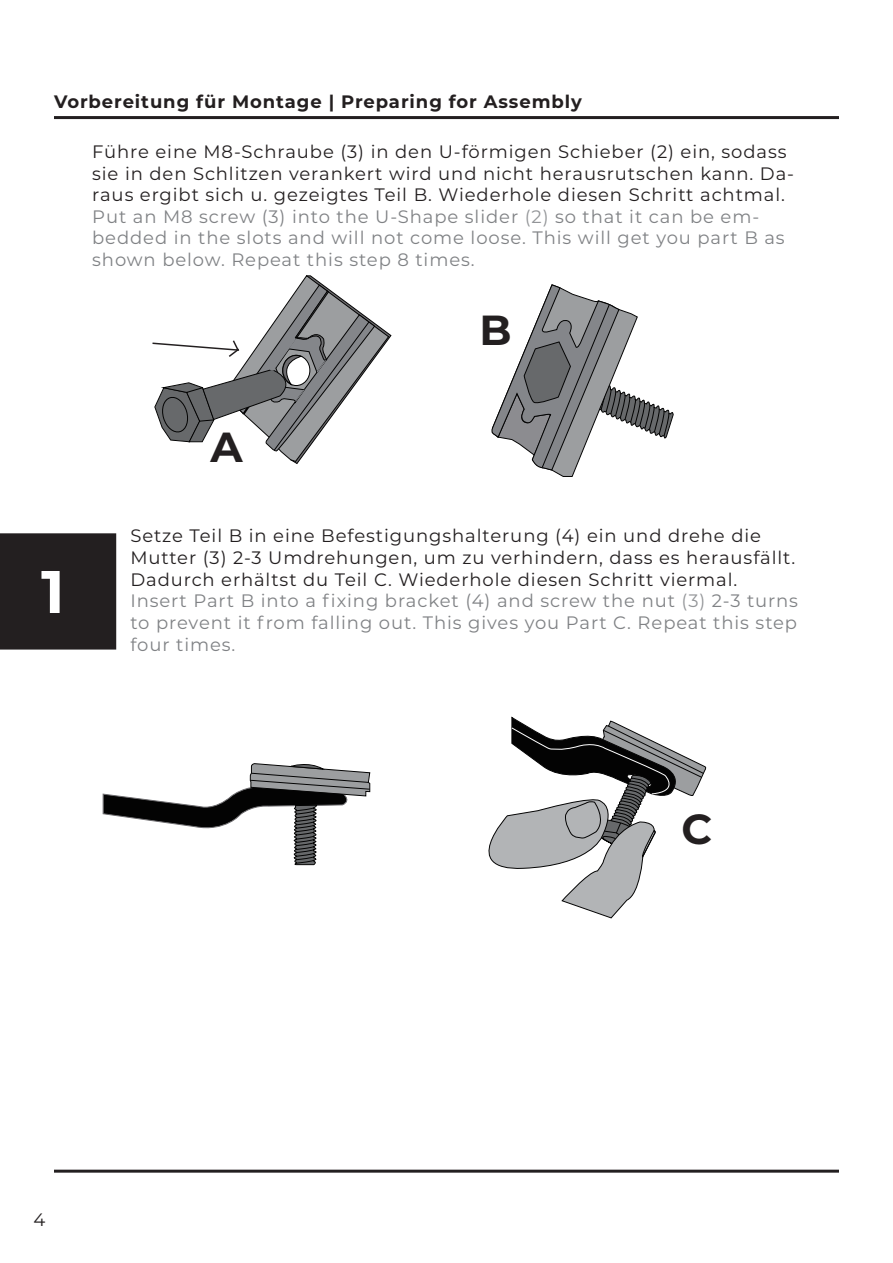
<style>
.page{position:relative;width:893px;height:1263px;background:#fff}
.page>*{position:absolute;margin:0;border:0;box-sizing:border-box;transform-origin:0 0}
.t1{font:700 60px "Montserrat";color:#fff}
.t2{font:700 42px "Montserrat";color:#231f20}
.t3{font:18px/21.6px "Montserrat";letter-spacing:.05em;color:#231f20}
.t4{font:18px/21.6px "Montserrat";letter-spacing:.05em;color:#808285}
.t5{font:700 18px "Montserrat";letter-spacing:.05em;color:#231f20}
.s1{color:#939598}
</style>
<div class="page">
<hr style="left:54px;top:116px;width:785px;height:3px;background:#231f20">
<hr style="left:54px;top:1170px;width:785px;height:3px;background:#231f20">
<svg style="left:103px;top:763px;width:267px;height:102px"></svg>
<svg style="left:488px;top:717px;width:219px;height:201px"></svg>
<svg style="left:152px;top:275px;width:239px;height:189px"></svg>
<svg style="left:491px;top:284px;width:183px;height:193px"></svg>
<div style="left:1px;top:534px;width:114px;height:115px;background:#231f20"></div>
<div style="left:0;top:533px;width:116px;height:116px;border:2px solid #231f20"></div>
<p class="t5" style="left:54px;top:89px;width:529px">Vorbereitung für Montage | Preparing for Assembly</p>
<p class="t3" style="left:92px;top:140px;width:703px">Führe eine M8-Schraube (3) in den U-förmigen Schieber (2) ein, sodass sie in den Schlitzen verankert wird und nicht herausrutschen kann. Da&shy;raus ergibt sich u. gezeigtes Teil B. Wiederhole diesen Schritt achtmal.</p>
<p class="t4" style="left:92px;top:205px;width:694px">Put an M8 screw (3) into the U-Shape slider <span class="s1">(2)</span> so that it can be em&shy;bedded in the slots and will not come loose. This will get you part B as shown below. Repeat this step 8 times.</p>
<p class="t1" style="left:41px;top:548px;width:25px">1</p>
<p class="t2" style="left:210px;top:416px;width:34px">A</p>
<p class="t2" style="left:479px;top:299px;width:34px">B</p>
<p class="t3" style="left:130px;top:525px;width:667px">Setze Teil B in eine Befestigungshalterung (4) ein und drehe die<br>Mutter (3) 2-3 Umdrehungen, um zu verhindern, dass es herausfällt.<br>Dadurch erhältst du Teil C. Wiederhole diesen Schritt viermal.</p>
<p class="t4" style="left:130px;top:589px;width:669px;text-align:justify">Insert Part B into a fixing bracket (4) and screw the nut <span class="s1">(3)</span> 2-3 turns to prevent it from falling out. This gives you Part C. Repeat this step four times.</p>
<p class="t2" style="left:681px;top:799px;width:32px">C</p>
<p class="t3" style="left:33px;top:1208px;width:13px">4</p>
</div>
